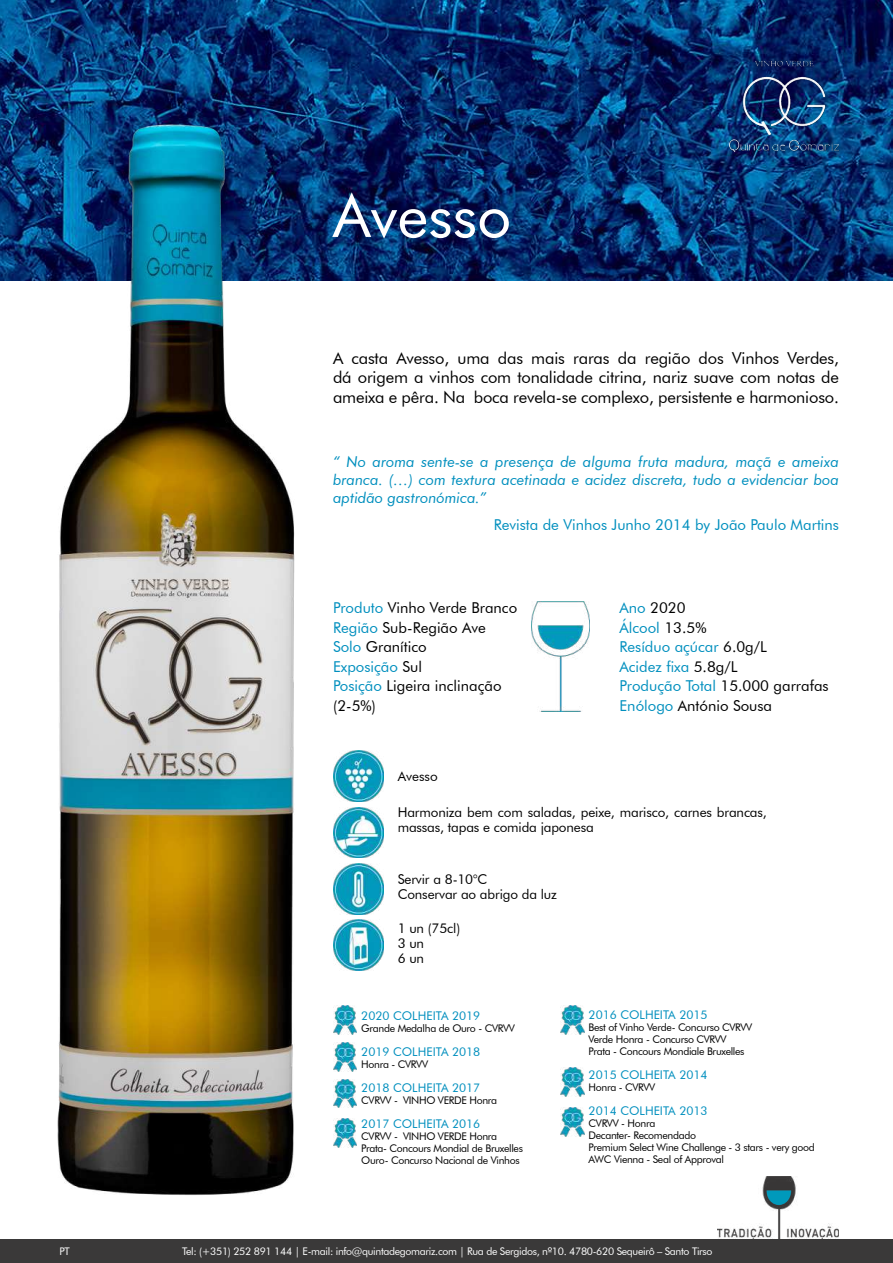
<style>
.page{position:relative;width:893px;height:1263px;background:#fff}
.page>*{position:absolute;margin:0;border:0;box-sizing:border-box;transform-origin:0 0}
.t1{font:60px "Futura BT";color:#fff}
.t2{font:16.5px/19.8px "Futura BT";letter-spacing:-.01em;color:#000;text-align:justify}
.t3{font:15px/19.5px "Futura BT";color:#008fbe}
.t4{font:italic 15px/18px "Futura BT";color:#008fbe;text-align:justify}
.t5{font:15px/19.5px "Futura BT";color:#000}
.t6{font:13.5px/15px "Futura BT";letter-spacing:-.01em;color:#000}
.t7{font:12px "Futura BT";color:#008fbe}
.t8{font:10.5px/12px "Futura BT";letter-spacing:-.03em;color:#000}
.t9{font:10.5px "Futura BT";letter-spacing:-.03em;color:#fff}
.s1{color:#008fbe}
.s2{color:#000}
</style>
<div class="page">
<img style="left:0;top:0;width:893px;height:280px">
<img style="left:333px;top:751px;width:51px;height:50px">
<img style="left:333px;top:807px;width:51px;height:51px">
<img style="left:333px;top:863px;width:51px;height:51px">
<img style="left:333px;top:920px;width:51px;height:51px">
<img style="left:532px;top:602px;width:58px;height:109px">
<img style="left:718px;top:1177px;width:121px;height:63px">
<div style="left:0;top:1240px;width:893px;height:23px;background:#3a3939"></div>
<img style="left:26px;top:54px;width:271px;height:1141px">
<img style="left:729px;top:54px;width:110px;height:98px">
<img style="left:333px;top:1005px;width:24px;height:29px">
<img style="left:560px;top:1005px;width:24px;height:29px">
<img style="left:333px;top:1042px;width:24px;height:29px">
<img style="left:333px;top:1079px;width:24px;height:29px">
<img style="left:333px;top:1119px;width:24px;height:29px">
<img style="left:560px;top:1068px;width:24px;height:29px">
<img style="left:560px;top:1108px;width:24px;height:29px">
<h1 class="t1" style="left:333px;top:179px;width:180px">Avesso</h1>
<h2 class="t2" style="left:333px;top:348px;width:507px">A casta Avesso, uma das mais raras da região dos Vinhos Verdes, dá origem a vinhos com tonalidade citrina, nariz suave com notas de ameixa e pêra. Na boca revela-se complexo, persistente e harmonioso.</h2>
<h3 class="t4" style="left:333px;top:452px;width:507px">“ No aroma sente-se a presença de alguma fruta madura, maçã e ameixa branca. (…) com textura acetinada e acidez discreta, tudo a evidenciar boa aptidão gastronómica.”</h3>
<h3 class="t3" style="left:494px;top:515px;width:347px">Revista de Vinhos Junho 2014 by João Paulo Martins</h3>
<h3 class="t5" style="left:333px;top:598px;width:186px"><span class="s1">Produto</span> Vinho Verde Branco<br><span class="s1">Região</span> Sub-Região Ave<br><span class="s1">Solo</span> Granítico<br><span class="s1">Exposição</span> Sul<br><span class="s1">Posição</span> Ligeira inclinação (2-5%)</h3>
<p class="t6" style="left:398px;top:768px;width:42px">Avesso</p>
<h3 class="t3" style="left:619px;top:598px;width:211px">Ano <span class="s2">2020<br></span>Álcool <span class="s2">13.5%<br></span>Resíduo açúcar <span class="s2">6.0g/L<br></span>Acidez fixa <span class="s2">5.8g/L<br></span>Produção Total <span class="s2">15.000 garrafas<br></span>Enólogo <span class="s2">António Sousa</span></h3>
<p class="t6" style="left:398px;top:805px;width:371px">Harmoniza bem com saladas, peixe, marisco, carnes brancas, massas, tapas e comida japonesa</p>
<p class="t6" style="left:398px;top:872px;width:161px">Servir a 8-10°C<br>Conservar ao abrigo da luz</p>
<p class="t6" style="left:398px;top:921px;width:64px">1 un (75cl)<br>3 un<br>6 un</p>
<p class="t7" style="left:361px;top:1008px;width:121px">2020 COLHEITA 2019</p>
<p class="t8" style="left:361px;top:1022px;width:155px">Grande Medalha de Ouro - CVRVV</p>
<p class="t7" style="left:361px;top:1044px;width:121px">2019 COLHEITA 2018</p>
<p class="t8" style="left:361px;top:1058px;width:68px">Honra - CVRVV</p>
<p class="t7" style="left:361px;top:1080px;width:121px">2018 COLHEITA 2017</p>
<p class="t8" style="left:361px;top:1094px;width:137px">CVRVV - VINHO VERDE Honra</p>
<p class="t7" style="left:361px;top:1116px;width:121px">2017 COLHEITA 2016</p>
<p class="t8" style="left:361px;top:1130px;width:163px">CVRVV - VINHO VERDE Honra<br>Prata- Concours Mondial de Bruxelles<br>Ouro- Concurso Nacional de Vinhos</p>
<p class="t7" style="left:589px;top:1008px;width:121px">2016 COLHEITA 2015</p>
<p class="t8" style="left:589px;top:1021px;width:165px">Best of Vinho Verde- Concurso CVRVV<br>Verde Honra - Concurso CVRVV<br>Prata - Concours Mondiale Bruxelles</p>
<p class="t7" style="left:589px;top:1068px;width:121px">2015 COLHEITA 2014</p>
<p class="t8" style="left:589px;top:1081px;width:68px">Honra - CVRVV</p>
<p class="t7" style="left:589px;top:1104px;width:121px">2014 COLHEITA 2013</p>
<p class="t8" style="left:589px;top:1117px;width:228px">CVRVV - Honra<br>Decanter- Recomendado<br>Premium Select Wine Challenge - 3 stars - very good<br>AWC Vienna - Seal of Approval</p>
<p class="t9" style="left:59px;top:1245px;width:12px">PT</p>
<p class="t9" style="left:182px;top:1245px;width:532px">Tel: (+351) 252 891 144 | E-mail: info@quintadegomariz.com | Rua de Sergidos, nº10. 4780-620 Sequeirô – Santo Tirso</p>
</div>
